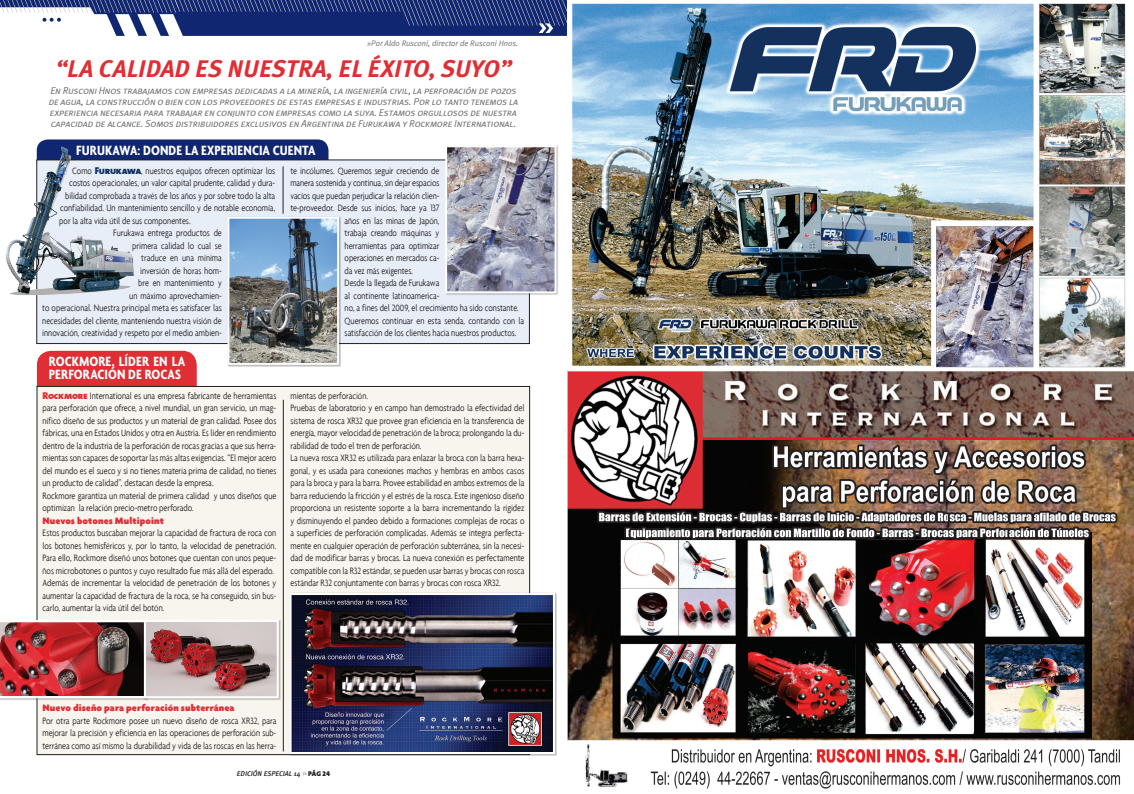
<style>
.page{position:relative;width:1134px;height:794px;background:#fff}
.page>*{position:absolute;margin:0;border:0;box-sizing:border-box;transform-origin:0 0}
.TITULOS{font:italic 700 24px "Meta Plus";color:#df2e34}
.Subtitulo{font:700 condensed 14.5px/12.5px "Agenda";letter-spacing:.005em;color:#fff}
.TEXTO{font:300 condensed 10px/12.5px "Agenda";letter-spacing:-.005em;color:#231f20;text-align:justify}
.Copete{font:italic 10px/11px "Meta Plus Normal Caps";letter-spacing:-.02em;color:#6c6d70}
.TEXTO-2{font:900 10px "Agenda";letter-spacing:.01em;color:#df2e34}
.Copete-2{font:italic 8px "Meta Plus Normal";color:#6c6d70}
.t1{font:italic 500 7px "Meta Plus";color:#231f20}
.s1{font-family:"The Sans Black Caps";font-weight:400;font-stretch:normal;color:#12315f}
.s2{font-family:"The Sans Black Caps";font-weight:400;font-stretch:normal;color:#df2e34}
.s3{font-family:"The Sans Black Caps";font-weight:400;font-style:normal}
</style>
<div class="page">
<div style="left:37px;top:351px;width:160px;height:35px;background:#df2e34"></div>
<svg style="left:0;top:0;width:567px;height:36px"></svg>
<svg style="left:302px;top:772px;width:5px;height:3px"></svg>
<img style="left:567px;top:3px;width:567px;height:786px">
<svg style="left:39px;top:139px;width:289px;height:21px;background:#1a2e73"></svg>
<div style="left:37px;top:160px;width:492px;height:183px;background:#e7eef8"></div>
<img style="left:6px;top:143px;width:132px;height:152px">
<div style="left:445px;top:145px;width:114px;height:150px;background:#231f20;opacity:.3"></div>
<img style="left:448px;top:148px;width:105px;height:142px">
<div style="left:445px;top:145px;width:111px;height:148px;border:2px solid #fff"></div>
<div style="left:227px;top:216px;width:114px;height:151px;background:#231f20;opacity:.3"></div>
<img style="left:231px;top:220px;width:105px;height:142px">
<div style="left:228px;top:217px;width:111px;height:148px;border:2px solid #fff"></div>
<hr style="left:283px;top:166px;width:1px;height:48px;background:#231f20">
<div style="left:37px;top:386px;width:493px;height:368px;background:#f8f5ee"></div>
<div style="left:0;top:619px;width:148px;height:81px;background:#cdcac7"></div>
<img style="left:0;top:620px;width:144px;height:78px">
<div style="left:144px;top:619px;width:137px;height:81px;background:#231f20;opacity:.3"></div>
<div style="left:144px;top:620px;width:135px;height:78px;border:2px solid #fff"></div>
<div style="left:289px;top:592px;width:268px;height:164px;background:#231f20;opacity:.3"></div>
<img style="left:293px;top:596px;width:259px;height:155px">
<div style="left:290px;top:593px;width:265px;height:161px;border:2px solid #fff"></div>
<hr style="left:283px;top:400px;width:1px;height:351px;background:#231f20">
<p class="Copete-2" style="left:367px;top:39px;width:152px">»Por Aldo Rusconi, director de Rusconi Hnos.</p>
<p class="TITULOS" style="left:56px;top:55px;width:457px">“LA CALIDAD ES NUESTRA, EL ÉXITO, SUYO”</p>
<p class="Copete" style="left:49px;top:85px;width:471px">En Rusconi Hnos trabajamos con empresas dedicadas a la minería, la ingeniería civil, la perforación de pozos de agua, la construcción o bien con los proveedores de estas empresas e industrias. Por lo tanto tenemos la experiencia necesaria para trabajar en conjunto con empresas como la suya. Estamos orgullosos de nuestra capacidad de alcance. Somos distribuidores exclusivos en Argentina de Furukawa y Rockmore International.</p>
<p class="Subtitulo" style="left:76px;top:144px;width:241px">FURUKAWA: DONDE LA EXPERIENCIA CUENTA</p>
<p class="TEXTO" style="left:72px;top:164px;width:204px">Como <span class="s1">Furukawa</span>, nuestros equipos ofrecen optimizar los</p>
<p class="TEXTO" style="left:69px;top:176px;width:207px">costos operacionales, un valor capital prudente, calidad y dura-</p>
<p class="TEXTO" style="left:65px;top:189px;width:211px">bilidad comprobada a través de los años y por sobre todo la alta</p>
<p class="TEXTO" style="left:60px;top:201px;width:216px">confiabilidad. Un mantenimiento sencillo y de notable economía,</p>
<p class="TEXTO" style="left:59px;top:214px;width:133px">por la alta vida útil de sus componentes.</p>
<p class="TEXTO" style="left:42px;top:226px;width:181px;text-align:right">Furukawa entrega productos de<br>primera calidad lo cual se<br>traduce en una mínima<br>inversión de horas hom-<br>bre en mantenimiento y<br>un máximo aprovechamien-<br>to operacional. Nuestra principal meta es satisfacer las necesidades del cliente, manteniendo nuestra visión de innovación, creatividad y respeto por el medio ambien-</p>
<p class="Subtitulo" style="left:49px;top:355px;width:138px">ROCKMORE, LÍDER EN LA<br>PERFORACIÓN DE ROCAS</p>
<p class="TEXTO" style="left:43px;top:389px;width:235px"><span class="s2">Rockmore</span> International es una empresa fabricante de herramientas para perforación que ofrece, a nivel mundial, un gran servicio, un mag&shy;nífico diseño de sus productos y un material de gran calidad. Posee dos fábricas, una en Estados Unidos y otra en Austria. Es líder en rendimiento dentro de la industria de la perforación de rocas gracias a que sus herra&shy;mientas son capaces de soportar las más altas exigencias. “El mejor acero del mundo es el sueco y si no tienes materia prima de calidad, no tienes un producto de calidad”, destacan desde la empresa.</p>
<p class="TEXTO" style="left:43px;top:489px;width:235px">Rockmore garantiza un material de primera calidad y unos diseños que optimizan la relación precio-metro perforado.</p>
<p class="TEXTO-2" style="left:43px;top:514px;width:123px">Nuevos botones Multipoint</p>
<p class="TEXTO" style="left:43px;top:526px;width:235px">Estos productos buscaban mejorar la capacidad de fractura de roca con los botones hemisféricos y, por lo tanto, la velocidad de penetración.<br>Para ello, Rockmore diseñó unos botones que cuentan con unos peque&shy;ños microbotones o puntos y cuyo resultado fue más allá del esperado.</p>
<p class="TEXTO" style="left:43px;top:576px;width:235px">Además de incrementar la velocidad de penetración de los botones y aumentar la capacidad de fractura de la roca, se ha conseguido, sin bus&shy;carlo, aumentar la vida útil del botón.</p>
<p class="TEXTO" style="left:290px;top:164px;width:151px">te incólumes. Queremos seguir creciendo de</p>
<p class="TEXTO" style="left:290px;top:176px;width:151px">manera sostenida y continua, sin dejar espacios</p>
<p class="TEXTO" style="left:290px;top:189px;width:151px">vacíos que puedan perjudicar la relación clien-</p>
<p class="TEXTO" style="left:290px;top:201px;width:151px">te-proveedor. Desde sus inicios, hace ya 137</p>
<p class="TEXTO" style="left:345px;top:214px;width:96px">años en las minas de Japón,</p>
<p class="TEXTO" style="left:345px;top:226px;width:96px">trabaja creando máquinas y</p>
<p class="TEXTO" style="left:345px;top:239px;width:96px">herramientas para optimizar</p>
<p class="TEXTO" style="left:345px;top:251px;width:96px">operaciones en mercados ca-</p>
<p class="TEXTO" style="left:345px;top:264px;width:70px">da vez más exigentes.</p>
<p class="TEXTO" style="left:345px;top:276px;width:176px;text-align:left">Desde la llegada de Furukawa<br>al continente latinoamerica-<br>no, a fines del 2009, el crecimiento ha sido constante.</p>
<p class="TEXTO" style="left:345px;top:314px;width:181px">Queremos continuar en esta senda, contando con la satisfacción de los clientes hacia nuestros productos.</p>
<p class="TEXTO" style="left:291px;top:389px;width:79px">mientas de perforación.</p>
<p class="TEXTO" style="left:291px;top:401px;width:235px">Pruebas de laboratorio y en campo han demostrado la efectividad del sistema de rosca XR32 que provee gran eficiencia en la transferencia de energía, mayor velocidad de penetración de la broca; prolongando la du&shy;rabilidad de todo el tren de perforación.</p>
<p class="TEXTO" style="left:291px;top:451px;width:235px">La nueva rosca XR32 es utilizada para enlazar la broca con la barra hexa&shy;gonal, y es usada para conexiones machos y hembras en ambos casos para la broca y para la barra. Provee estabilidad en ambos extremos de la barra reduciendo la fricción y el estrés de la rosca. Este ingenioso diseño proporciona un resistente soporte a la barra incrementando la rigidez y disminuyendo el pandeo debido a formaciones complejas de rocas o a superficies de perforación complicadas. Además se integra perfecta&shy;mente en cualquier operación de perforación subterránea, sin la necesi&shy;dad de modificar barras y brocas. La nueva conexión es perfectamente compatible con la R32 estándar, se pueden usar barras y brocas con rosca estándar R32 conjuntamente con barras y brocas con rosca XR32.</p>
<p class="TEXTO-2" style="left:43px;top:702px;width:194px">Nuevo diseño para perforación subterránea</p>
<p class="TEXTO" style="left:43px;top:714px;width:235px">Por otra parte Rockmore posee un nuevo diseño de rosca XR32, para mejorar la precisión y eficiencia en las operaciones de perforación sub&shy;terránea como así mismo la durabilidad y vida de las roscas en las herra-</p>
<p class="t1" style="left:237px;top:769px;width:95px">EDICIÓN ESPECIAL 14 <span class="s3">PÁG 24</span></p>
</div>
